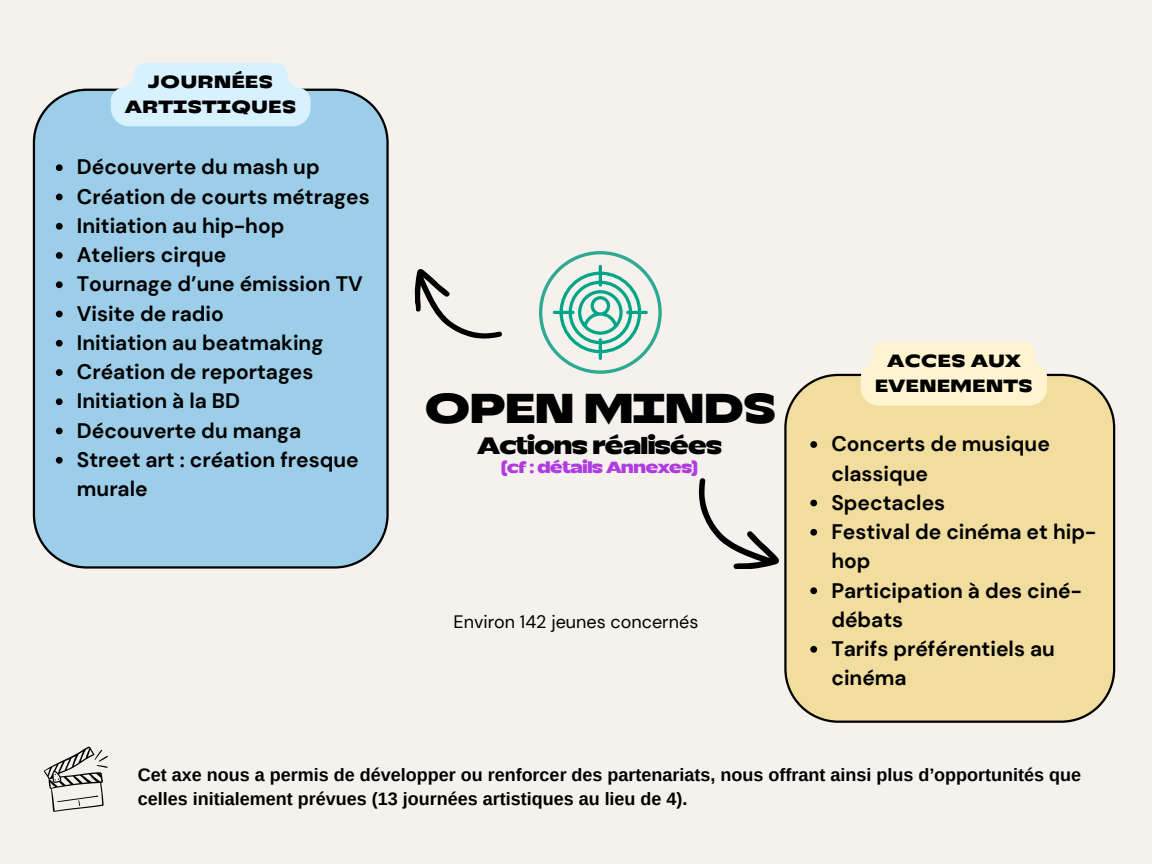
<style>
.page{position:relative;width:1152px;height:864px;background:#f5f1ec}
.page>*{position:absolute;margin:0;border:0;box-sizing:border-box;transform-origin:0 0}
.t1{font:900 41.7px "TT Runs";letter-spacing:-.055em;color:#000}
.t2{font:900 23.7px "TT Runs";letter-spacing:-.055em;color:#000}
.t3{font:700 21px/29.2px "DM Sans";color:#000}
.t4{font:700 18px/24.8px "Arimo";color:#000}
.t5{font:18px "DM Sans";color:#000}
.t6{font:900 17.7px/24.8px "TT Runs";color:#000;text-align:center}
.t7{font:900 16.2px "TT Runs";letter-spacing:-.06em;color:#b03ce1}
</style>
<div class="page">
<div style="left:33px;top:89px;width:355px;height:480px;background:#9ccee9"></div>
<div style="left:784px;top:374px;width:331px;height:349px;background:#f1dd9e"></div>
<svg style="left:698px;top:478px;width:81px;height:91px"></svg>
<svg style="left:414px;top:269px;width:88px;height:70px"></svg>
<svg style="left:539px;top:251px;width:122px;height:122px"></svg>
<svg style="left:44px;top:747px;width:64px;height:65px"></svg>
<svg style="left:111px;top:63px;width:200px;height:63px;background:#d8effc"></svg>
<svg style="left:861px;top:342px;width:186px;height:64px;background:#fef3cf"></svg>
<svg style="left:56px;top:164px;width:7px;height:7px"></svg>
<svg style="left:56px;top:194px;width:7px;height:6px"></svg>
<svg style="left:56px;top:223px;width:7px;height:7px"></svg>
<svg style="left:56px;top:252px;width:7px;height:7px"></svg>
<svg style="left:56px;top:281px;width:7px;height:7px"></svg>
<svg style="left:56px;top:311px;width:7px;height:6px"></svg>
<svg style="left:56px;top:340px;width:7px;height:7px"></svg>
<svg style="left:56px;top:369px;width:7px;height:7px"></svg>
<svg style="left:56px;top:398px;width:7px;height:7px"></svg>
<svg style="left:56px;top:428px;width:7px;height:6px"></svg>
<svg style="left:56px;top:457px;width:7px;height:7px"></svg>
<svg style="left:810px;top:441px;width:7px;height:7px"></svg>
<svg style="left:810px;top:500px;width:7px;height:6px"></svg>
<svg style="left:810px;top:529px;width:7px;height:7px"></svg>
<svg style="left:810px;top:587px;width:7px;height:7px"></svg>
<svg style="left:810px;top:646px;width:7px;height:7px"></svg>
<p class="t6" style="left:125px;top:70px;width:173px">JOURNÉES<br>ARTISTIQUES</p>
<p class="t3" style="left:77px;top:153px;width:244px">Découverte du mash up</p>
<p class="t3" style="left:77px;top:182px;width:294px">Création de courts métrages</p>
<p class="t3" style="left:77px;top:211px;width:209px">Initiation au hip-hop</p>
<p class="t3" style="left:77px;top:240px;width:151px">Ateliers cirque</p>
<p class="t3" style="left:77px;top:270px;width:287px">Tournage d’une émission TV</p>
<p class="t3" style="left:77px;top:299px;width:148px">Visite de radio</p>
<p class="t3" style="left:77px;top:328px;width:248px">Initiation au beatmaking</p>
<p class="t3" style="left:77px;top:357px;width:238px">Création de reportages</p>
<p class="t3" style="left:77px;top:387px;width:165px">Initiation à la BD</p>
<h2 class="t3" style="left:77px;top:416px;width:226px">Découverte du manga</h2>
<p class="t3" style="left:77px;top:445px;width:283px">Street art : création fresque murale</p>
<h2 class="t1" style="left:424px;top:382px;width:355px">OPEN MINDS</h2>
<p class="t2" style="left:477px;top:430px;width:247px">Actions réalisées</p>
<p class="t7" style="left:501px;top:457px;width:200px">(cf : détails Annexes)</p>
<p class="t5" style="left:454px;top:610px;width:246px">Environ 142 jeunes concernés</p>
<p class="t6" style="left:875px;top:349px;width:159px">ACCES AUX<br>EVENEMENTS</p>
<p class="t3" style="left:831px;top:429px;width:220px">Concerts de musique classique</p>
<p class="t3" style="left:831px;top:488px;width:115px">Spectacles</p>
<p class="t3" style="left:831px;top:517px;width:266px">Festival de cinéma et hip&shy;hop</p>
<p class="t3" style="left:831px;top:576px;width:252px">Participation à des ciné&shy;débats</p>
<p class="t3" style="left:831px;top:634px;width:225px">Tarifs préférentiels au cinéma</p>
<p class="t4" style="left:138px;top:762px;width:945px">Cet axe nous a permis de développer ou renforcer des partenariats, nous offrant ainsi plus d’opportunités que celles initialement prévues (13 journées artistiques au lieu de 4).</p>
</div>
